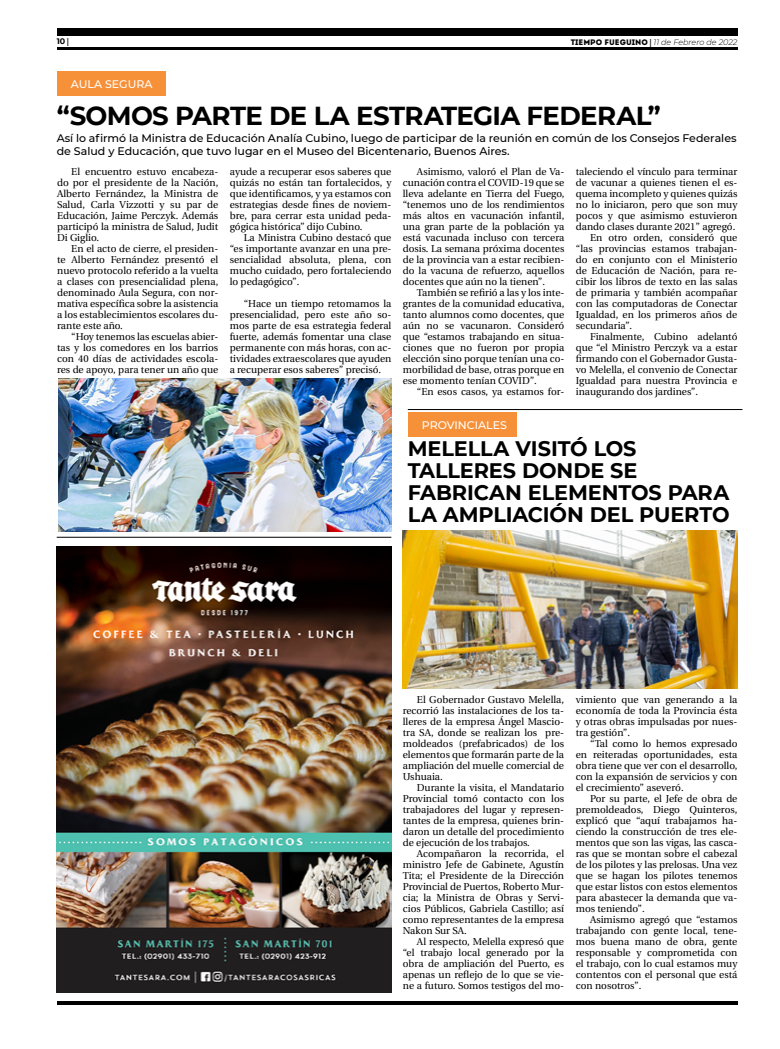
<style>
.page{position:relative;width:780px;height:1049px;background:#fff}
.page>*{position:absolute;margin:0;border:0;box-sizing:border-box;transform-origin:0 0}
.t1{font:700 26px "Montserrat";letter-spacing:-.025em;color:#000}
.t2{font:700 21px/22px "Montserrat";letter-spacing:-.005em;color:#000}
.t3{font:500 11px/13px "Montserrat";color:#000}
.t4{font:500 11px "Montserrat";color:#fff}
.t5{font:10px/11px "Utopia";color:#000;text-align:justify}
.t6{font:italic 300 8px "Montserrat";color:#000}
.t7{font:700 8px "Montserrat";color:#000}
.s1{font-family:"Utopia"}
.s2{font-family:"Intro";font-weight:400;font-style:normal}
.s3{font-family:"Utopia";font-weight:700;font-style:normal}
</style>
<div class="page">
<hr style="left:57px;top:48px;width:680px;height:2px;background:#000">
<div style="left:57px;top:28px;width:680px;height:7px;background:#000"></div>
<hr style="left:57px;top:1001px;width:680px;height:4px;background:#000">
<div style="left:57px;top:72px;width:108px;height:24px;background:#f79139"></div>
<img style="left:57px;top:546px;width:334px;height:446px">
<hr style="left:57px;top:537px;width:334px;height:1px;background:#000">
<img style="left:58px;top:378px;width:333px;height:153px">
<hr style="left:408px;top:409px;width:334px;height:1px;background:#000">
<div style="left:408px;top:412px;width:108px;height:25px;background:#f79139"></div>
<img style="left:403px;top:530px;width:334px;height:159px">
<p class="t7" style="left:57px;top:35px;width:14px">10 <span class="s1">|</span></p>
<p class="t6" style="left:570px;top:36px;width:168px"><span class="s2">TIEMPO FUEGUINO</span> <span class="s3">|</span> 11 de Febrero de 2022</p>
<p class="t4" style="left:71px;top:76px;width:83px">AULA SEGURA</p>
<h1 class="t1" style="left:57px;top:97px;width:605px">“SOMOS PARTE DE LA ESTRATEGIA FEDERAL”</h1>
<p class="t3" style="left:57px;top:131px;width:681px">Así lo afirmó la Ministra de Educación Analía Cubino, luego de participar de la reunión en común de los Consejos Federales de Salud y Educación, que tuvo lugar en el Museo del Bicentenario, Buenos Aires.</p>
<p class="t5" style="left:57px;top:166px;width:163px;text-indent:14px">El encuentro estuvo encabeza&shy;do por el presidente de la Nación, Alberto Fernández, la Ministra de Salud, Carla Vizzotti y su par de Educación, Jaime Perczyk. Además participó la ministra de Salud, Judit Di Giglio.</p>
<p class="t5" style="left:57px;top:243px;width:163px;text-indent:14px">En el acto de cierre, el presiden&shy;te Alberto Fernández presentó el nuevo protocolo referido a la vuelta a clases con presencialidad plena, denominado Aula Segura, con nor&shy;mativa específica sobre la asistencia a los establecimientos escolares du&shy;rante este año.</p>
<p class="t5" style="left:57px;top:331px;width:163px;text-indent:14px">“Hoy tenemos las escuelas abier&shy;tas y los comedores en los barrios con 40 días de actividades escola&shy;res de apoyo, para tener un año que</p>
<p class="t5" style="left:230px;top:166px;width:163px">ayude a recuperar esos saberes que quizás no están tan fortalecidos, y que identificamos, y ya estamos con estrategias desde fines de noviem&shy;bre, para cerrar esta unidad peda&shy;gógica histórica” dijo Cubino.</p>
<p class="t5" style="left:230px;top:232px;width:163px;text-indent:14px">La Ministra Cubino destacó que “es importante avanzar en una pre&shy;sencialidad absoluta, plena, con mucho cuidado, pero fortaleciendo lo pedagógico”.</p>
<p class="t5" style="left:230px;top:298px;width:163px;text-indent:14px">“Hace un tiempo retomamos la presencialidad, pero este año so&shy;mos parte de esa estrategia federal fuerte, además fomentar una clase permanente con más horas, con ac&shy;tividades extraescolares que ayuden a recuperar esos saberes” precisó.</p>
<p class="t5" style="left:403px;top:166px;width:163px;text-indent:14px">Asimismo, valoró el Plan de Va&shy;cunación contra el COVID-19 que se lleva adelante en Tierra del Fuego, “tenemos uno de los rendimientos más altos en vacunación infantil, una gran parte de la población ya está vacunada incluso con tercera dosis. La semana próxima docentes de la provincia van a estar recibien&shy;do la vacuna de refuerzo, aquellos docentes que aún no la tienen”.</p>
<p class="t5" style="left:403px;top:287px;width:163px;text-indent:14px">También se refirió a las y los inte&shy;grantes de la comunidad educativa, tanto alumnos como docentes, que aún no se vacunaron. Consideró que “estamos trabajando en situa&shy;ciones que no fueron por propia elección sino porque tenían una co&shy;morbilidad de base, otras porque en ese momento tenían COVID”.</p>
<p class="t5" style="left:417px;top:386px;width:149px">“En esos casos, ya estamos for-</p>
<p class="t5" style="left:575px;top:166px;width:163px">taleciendo el vínculo para terminar</p>
<p class="t5" style="left:575px;top:177px;width:163px">de vacunar a quienes tienen el es-</p>
<p class="t5" style="left:575px;top:188px;width:163px">quema incompleto y quienes quizás</p>
<p class="t5" style="left:575px;top:199px;width:163px">no lo iniciaron, pero que son muy</p>
<p class="t5" style="left:575px;top:210px;width:163px">pocos y que asimismo estuvieron</p>
<p class="t5" style="left:575px;top:221px;width:161px">dando clases durante 2021” agregó.</p>
<p class="t5" style="left:590px;top:232px;width:149px">En otro orden, consideró que</p>
<p class="t5" style="left:575px;top:243px;width:163px">“las provincias estamos trabajan-</p>
<p class="t5" style="left:575px;top:254px;width:163px">do en conjunto con el Ministerio</p>
<p class="t5" style="left:575px;top:265px;width:163px">de Educación de Nación, para re-</p>
<p class="t5" style="left:575px;top:276px;width:163px">cibir los libros de texto en las salas</p>
<p class="t5" style="left:575px;top:287px;width:163px">de primaria y también acompañar</p>
<p class="t5" style="left:575px;top:298px;width:163px">con las computadoras de Conectar</p>
<p class="t5" style="left:575px;top:309px;width:163px">Igualdad, en los primeros años de</p>
<p class="t5" style="left:575px;top:320px;width:58px">secundaria”.</p>
<p class="t5" style="left:590px;top:331px;width:149px">Finalmente, Cubino adelantó</p>
<p class="t5" style="left:575px;top:342px;width:163px">que “el Ministro Perczyk va a estar</p>
<p class="t5" style="left:575px;top:353px;width:163px">firmando con el Gobernador Gusta-</p>
<p class="t5" style="left:575px;top:364px;width:163px">vo Melella, el convenio de Conectar</p>
<p class="t5" style="left:575px;top:375px;width:163px">Igualdad para nuestra Provincia e</p>
<p class="t5" style="left:575px;top:386px;width:124px">inaugurando dos jardines”.</p>
<h2 class="t2" style="left:408px;top:437px;width:323px">MELELLA VISITÓ LOS<br>TALLERES DONDE SE<br>FABRICAN ELEMENTOS PARA<br>LA AMPLIACIÓN DEL PUERTO</h2>
<p class="t4" style="left:422px;top:417px;width:86px">PROVINCIALES</p>
<p class="t5" style="left:403px;top:694px;width:163px;text-indent:14px">El Gobernador Gustavo Melella, recorrió las instalaciones de los ta&shy;lleres de la empresa Ángel Mascio&shy;tra SA, donde se realizan los pre&shy;moldeados (prefabricados) de los elementos que formarán parte de la ampliación del muelle comercial de Ushuaia.</p>
<p class="t5" style="left:403px;top:782px;width:163px;text-indent:14px">Durante la visita, el Mandatario Provincial tomó contacto con los trabajadores del lugar y represen&shy;tantes de la empresa, quienes brin&shy;daron un detalle del procedimiento de ejecución de los trabajos.</p>
<p class="t5" style="left:403px;top:848px;width:163px;text-indent:14px">Acompañaron la recorrida, el ministro Jefe de Gabinete, Agustín Tita; el Presidente de la Dirección Provincial de Puertos, Roberto Mur&shy;cia; la Ministra de Obras y Servi&shy;cios Públicos, Gabriela Castillo; así como representantes de la empresa Nakon Sur SA.</p>
<p class="t5" style="left:403px;top:936px;width:163px;text-indent:14px">Al respecto, Melella expresó que “el trabajo local generado por la obra de ampliación del Puerto, es apenas un reflejo de lo que se vie&shy;ne a futuro. Somos testigos del mo-</p>
<p class="t5" style="left:576px;top:694px;width:163px">vimiento que van generando a la economía de toda la Provincia ésta y otras obras impulsadas por nues&shy;tra gestión”.</p>
<p class="t5" style="left:576px;top:738px;width:163px;text-indent:14px">“Tal como lo hemos expresado en reiteradas oportunidades, esta obra tiene que ver con el desarrollo, con la expansión de servicios y con el crecimiento” aseveró.</p>
<p class="t5" style="left:576px;top:793px;width:163px;text-indent:14px">Por su parte, el Jefe de obra de premoldeados, Diego Quinteros, explicó que “aquí trabajamos ha&shy;ciendo la construcción de tres ele&shy;mentos que son las vigas, las casca&shy;ras que se montan sobre el cabezal de los pilotes y las prelosas. Una vez que se hagan los pilotes tenemos que estar listos con estos elementos para abastecer la demanda que va&shy;mos teniendo”.</p>
<p class="t5" style="left:576px;top:914px;width:163px;text-indent:14px">Asimismo agregó que “estamos trabajando con gente local, tene&shy;mos buena mano de obra, gente responsable y comprometida con el trabajo, con lo cual estamos muy contentos con el personal que está con nosotros”.</p>
</div>
